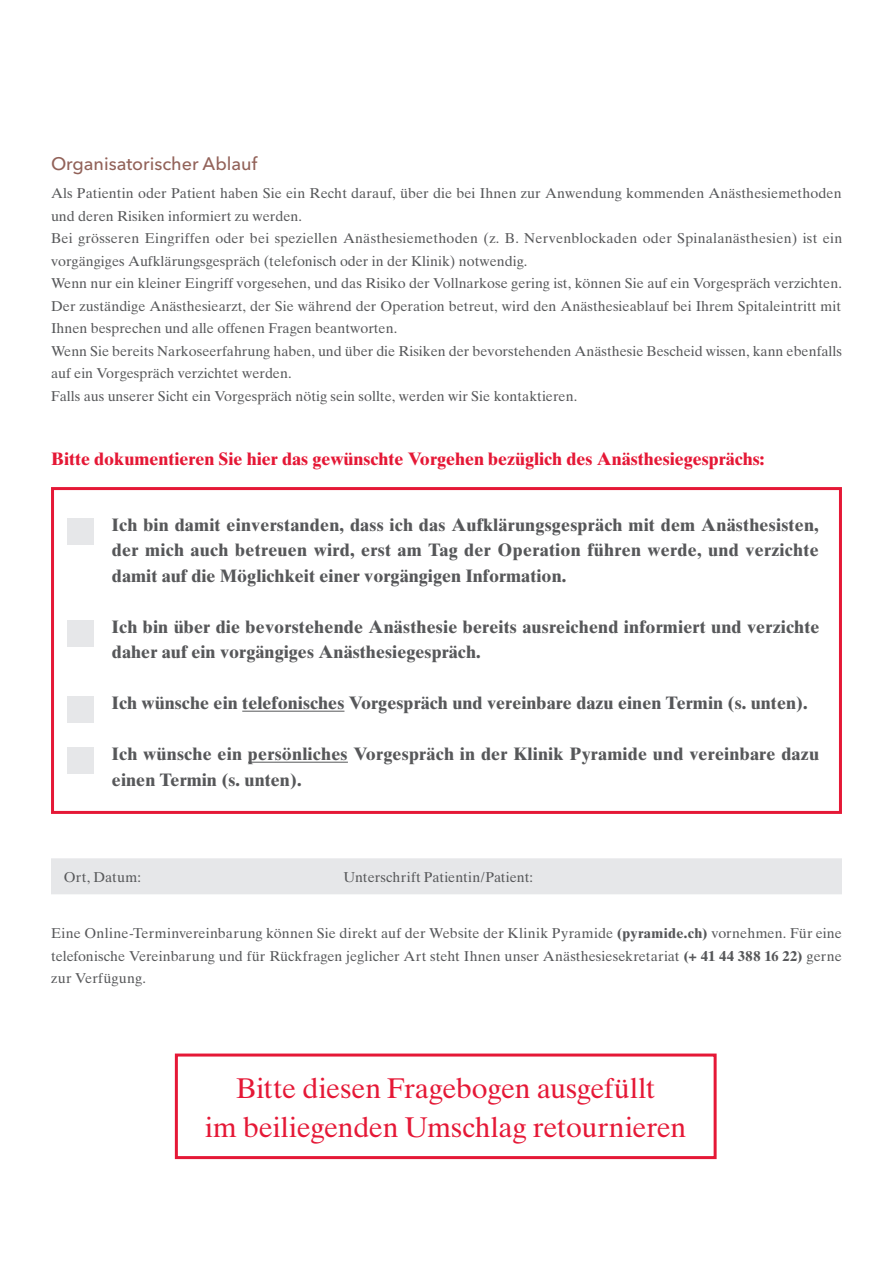
<style>
.page{position:relative;width:893px;height:1263px;background:#fff}
.page>*{position:absolute;margin:0;border:0;box-sizing:border-box;transform-origin:0 0}
.t1{font:28.5px/39px "Times Ten";letter-spacing:-.015em;color:#e51836;text-align:center}
.t2{font:700 18px/25.5px "Times Ten";letter-spacing:.005em;color:#57585a}
.t3{font:700 18px "Times Ten";color:#e51836}
.t4{font:500 18px "Avenir Next LT Pro";color:#926259}
.t5{font:14.25px/22.5px "Times Ten";color:#57585a}
.s1{font-weight:700}
</style>
<div class="page">
<div style="left:51px;top:487px;width:791px;height:327px;border:3px solid #e51836"></div>
<hr style="left:242px;top:711px;width:102px;height:1px;background:#57585a">
<hr style="left:248px;top:762px;width:100px;height:1px;background:#57585a">
<div style="left:67px;top:518px;width:27px;height:27px;background:#e6e7e9"></div>
<div style="left:67px;top:620px;width:27px;height:26px;background:#e6e7e9"></div>
<div style="left:67px;top:696px;width:27px;height:27px;background:#e6e7e9"></div>
<div style="left:51px;top:858px;width:791px;height:36px;background:#e6e7e9"></div>
<div style="left:175px;top:1053px;width:542px;height:106px;border:3px solid #e51836"></div>
<div style="left:67px;top:747px;width:27px;height:27px;background:#e6e7e9"></div>
<p class="t4" style="left:51px;top:153px;width:208px">Organisatorischer Ablauf</p>
<p class="t5" style="left:51px;top:182px;width:793px">Als Patientin oder Patient haben Sie ein Recht darauf, über die bei Ihnen zur Anwendung kommenden Anästhesiemethoden und deren Risiken informiert zu werden.<br>Bei grösseren Eingriffen oder bei speziellen Anästhesiemethoden (z. B. Nervenblockaden oder Spinalanästhesien) ist ein vorgängiges Aufklärungsgespräch (telefonisch oder in der Klinik) notwendig.<br>Wenn nur ein kleiner Eingriff vorgesehen, und das Risiko der Vollnarkose gering ist, können Sie auf ein Vorgespräch verzichten.<br>Der zuständige Anästhesiearzt, der Sie während der Operation betreut, wird den Anästhesieablauf bei Ihrem Spitaleintritt mit Ihnen besprechen und alle offenen Fragen beantworten.<br>Wenn Sie bereits Narkoseerfahrung haben, und über die Risiken der bevorstehenden Anästhesie Bescheid wissen, kann ebenfalls auf ein Vorgespräch verzichtet werden.<br>Falls aus unserer Sicht ein Vorgespräch nötig sein sollte, werden wir Sie kontaktieren.</p>
<p class="t3" style="left:51px;top:448px;width:715px">Bitte dokumentieren Sie hier das gewünschte Vorgehen bezüglich des Anästhesiegesprächs:</p>
<p class="t2" style="left:112px;top:512px;width:708px;text-align:justify">Ich bin damit einverstanden, dass ich das Aufklärungsgespräch mit dem Anästhesisten, der mich auch betreuen wird, erst am Tag der Operation führen werde, und verzichte damit auf die Möglichkeit einer vorgängigen Information.</p>
<p class="t2" style="left:112px;top:614px;width:709px">Ich bin über die bevorstehende Anästhesie bereits ausreichend informiert und verzichte daher auf ein vorgängiges Anästhesiegespräch.</p>
<p class="t2" style="left:112px;top:690px;width:697px">Ich wünsche ein telefonisches Vorgespräch und vereinbare dazu einen Termin (s. unten).</p>
<p class="t2" style="left:112px;top:741px;width:709px">Ich wünsche ein persönliches Vorgespräch in der Klinik Pyramide und vereinbare dazu einen Termin (s. unten).</p>
<p class="t5" style="left:64px;top:865px;width:79px">Ort, Datum:</p>
<p class="t5" style="left:344px;top:865px;width:191px">Unterschrift Patientin/Patient:</p>
<p class="t5" style="left:51px;top:922px;width:793px;text-align:justify">Eine Online-Terminvereinbarung können Sie direkt auf der Website der Klinik Pyramide <span class="s1">(pyramide.ch)</span> vornehmen. Für eine telefonische Vereinbarung und für Rückfragen jeglicher Art steht Ihnen unser Anästhesiesekretariat <span class="s1">(+ 41 44 388 16 22)</span> gerne zur Verfügung.</p>
<h1 class="t1" style="left:205px;top:1068px;width:483px">Bitte diesen Fragebogen ausgefüllt<br>im beiliegenden Umschlag retournieren</h1>
</div>
